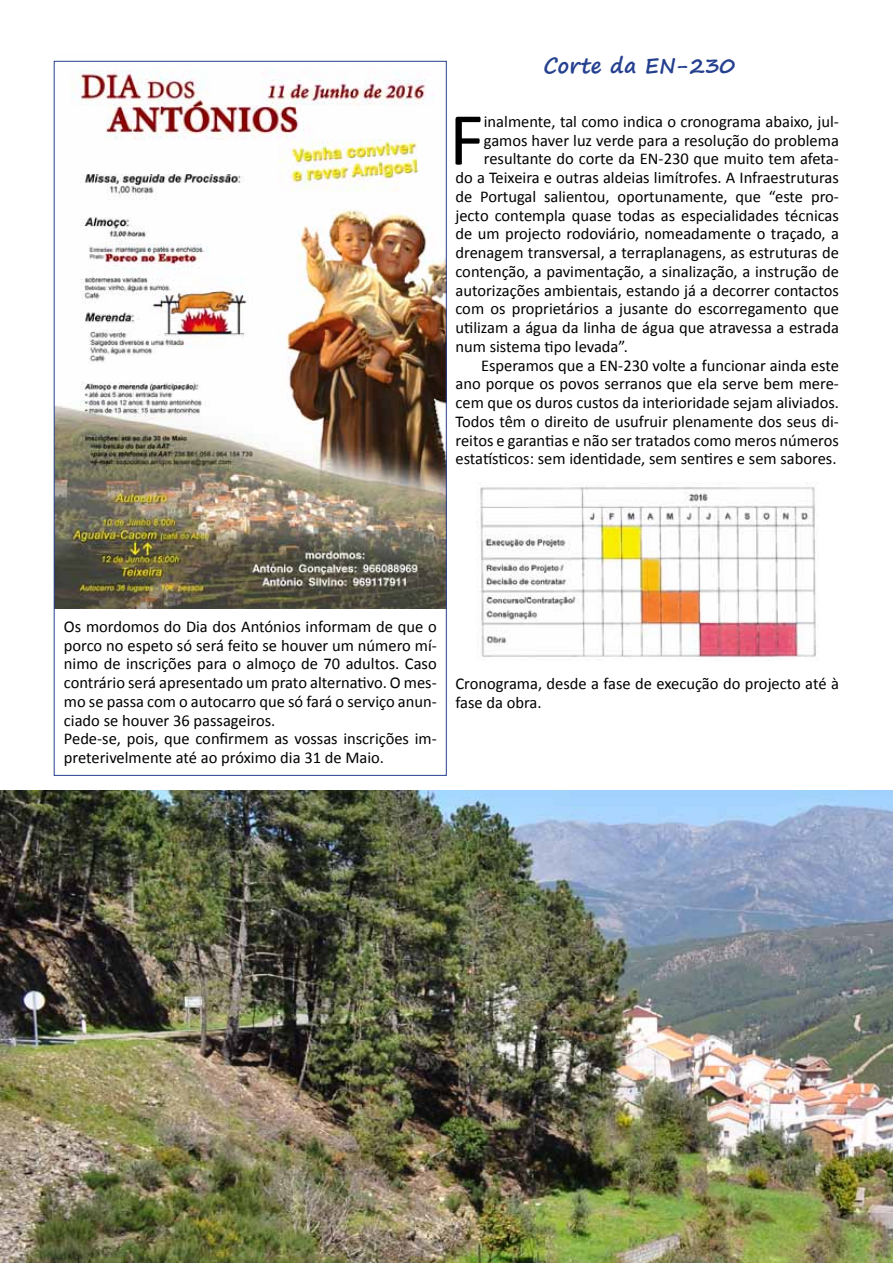
<style>
.page{position:relative;width:893px;height:1263px;background:#fff}
.page>*{position:absolute;margin:0;border:0;box-sizing:border-box;transform-origin:0 0}
.t1{font:75.6px "Calibri";color:#000}
.t2{font:700 21px "Segoe Print";color:#25408f}
.t3{font:16.5px/18.8px "Calibri";color:#000}
</style>
<div class="page">
<img style="left:0;top:791px;width:893px;height:472px">
<img style="left:54px;top:60px;width:392px;height:548px">
<img style="left:476px;top:483px;width:340px;height:174px">
<p class="t2" style="left:543px;top:47px;width:193px">Corte da EN-230</p>
<h1 class="t1" style="left:449px;top:92px;width:36px">F</h1>
<p class="t3" style="left:484px;top:112px;width:357px">inalmente, tal como indica o cronograma abaixo, jul-</p>
<p class="t3" style="left:484px;top:131px;width:357px">gamos haver luz verde para a resolução do problema</p>
<p class="t3" style="left:484px;top:150px;width:357px">resultante do corte da EN-230 que muito tem afeta-</p>
<p class="t3" style="left:455px;top:168px;width:385px">do a Teixeira e outras aldeias limítrofes. A Infraestruturas</p>
<p class="t3" style="left:455px;top:187px;width:385px">de Portugal salientou, oportunamente, que “este pro-</p>
<p class="t3" style="left:455px;top:206px;width:385px">jecto contempla quase todas as especialidades técnicas</p>
<p class="t3" style="left:455px;top:225px;width:385px">de um projecto rodoviário, nomeadamente o traçado, a</p>
<p class="t3" style="left:455px;top:243px;width:385px">drenagem transversal, a terraplanagens, as estruturas de</p>
<p class="t3" style="left:455px;top:262px;width:385px">contenção, a pavimentação, a sinalização, a instrução de</p>
<p class="t3" style="left:455px;top:281px;width:385px">autorizações ambientais, estando já a decorrer contactos</p>
<p class="t3" style="left:455px;top:300px;width:385px">com os proprietários a jusante do escorregamento que</p>
<p class="t3" style="left:455px;top:318px;width:385px">utilizam a água da linha de água que atravessa a estrada</p>
<p class="t3" style="left:455px;top:337px;width:174px">num sistema tipo levada”.</p>
<p class="t3" style="left:481px;top:356px;width:359px">Esperamos que a EN-230 volte a funcionar ainda este</p>
<p class="t3" style="left:455px;top:375px;width:385px">ano porque os povos serranos que ela serve bem mere-</p>
<p class="t3" style="left:455px;top:393px;width:385px">cem que os duros custos da interioridade sejam aliviados.</p>
<p class="t3" style="left:455px;top:412px;width:385px">Todos têm o direito de usufruir plenamente dos seus di-</p>
<p class="t3" style="left:455px;top:431px;width:385px">reitos e garantias e não ser tratados como meros números</p>
<p class="t3" style="left:455px;top:450px;width:383px">estatísticos: sem identidade, sem sentires e sem sabores.</p>
<p class="t3" style="left:64px;top:617px;width:374px">Os mordomos do Dia dos Antónios informam de que o porco no espeto só será feito se houver um número mí&shy;nimo de inscrições para o almoço de 70 adultos. Caso contrário será apresentado um prato alternativo. O mes&shy;mo se passa com o autocarro que só fará o serviço anun&shy;ciado se houver 36 passageiros.<br>Pede-se, pois, que confirmem as vossas inscrições im&shy;preterivelmente até ao próximo dia 31 de Maio.</p>
<p class="t3" style="left:455px;top:675px;width:385px">Cronograma, desde a fase de execução do projecto até à fase da obra.</p>
</div>
